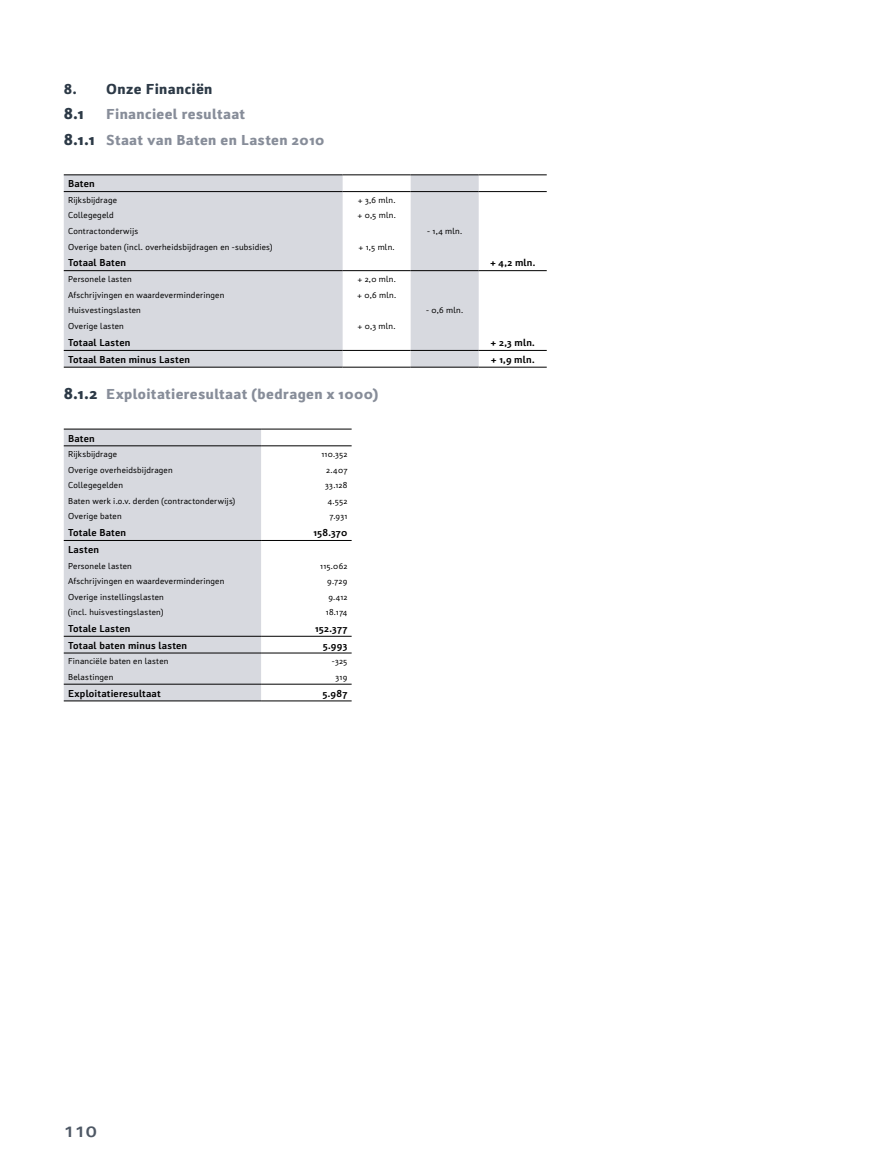
<style>
.page{position:relative;width:893px;height:1170px;background:#fff}
.page>*{position:absolute;margin:0;border:0;box-sizing:border-box;transform-origin:0 0}
.t1{font:900 16.5px "Insider";color:#2c3946}
.t2{font:900 15px/25.5px "Insider";letter-spacing:.025em;color:#878d99}
.t3{font:900 15px "Insider";letter-spacing:.025em;color:#2c3946}
.t4{font:700 expanded 15px "Univers LT Std";color:#4e5865}
.t5{font:700 10.5px "Insider";letter-spacing:.015em;color:#000}
.t6{font:9px "Insider";letter-spacing:.02em;color:#000}
.s1{font-size:16.5px;color:#2c3946}
</style>
<div class="page">
<svg style="left:64px;top:175px;width:415px;height:192px;fill:#d7d9df"></svg>
<hr style="left:64px;top:174px;width:279px;height:1px;background:#000">
<hr style="left:343px;top:174px;width:68px;height:1px;background:#000">
<hr style="left:411px;top:174px;width:68px;height:1px;background:#000">
<hr style="left:479px;top:174px;width:68px;height:1px;background:#000">
<hr style="left:64px;top:191px;width:279px;height:1px;background:#000">
<hr style="left:343px;top:191px;width:68px;height:1px;background:#000">
<hr style="left:411px;top:191px;width:68px;height:1px;background:#000">
<hr style="left:479px;top:191px;width:68px;height:1px;background:#000">
<hr style="left:64px;top:270px;width:279px;height:1px;background:#000">
<hr style="left:343px;top:270px;width:68px;height:1px;background:#000">
<hr style="left:411px;top:270px;width:68px;height:1px;background:#000">
<hr style="left:479px;top:270px;width:68px;height:1px;background:#000">
<hr style="left:64px;top:350px;width:279px;height:1px;background:#000">
<hr style="left:343px;top:350px;width:68px;height:1px;background:#000">
<hr style="left:411px;top:350px;width:68px;height:1px;background:#000">
<hr style="left:479px;top:350px;width:68px;height:1px;background:#000">
<hr style="left:64px;top:367px;width:279px;height:1px;background:#000">
<hr style="left:343px;top:367px;width:68px;height:1px;background:#000">
<hr style="left:411px;top:367px;width:68px;height:1px;background:#000">
<hr style="left:479px;top:367px;width:68px;height:1px;background:#000">
<div style="left:64px;top:430px;width:197px;height:270px;background:#d7d9df"></div>
<hr style="left:64px;top:429px;width:197px;height:1px;background:#000">
<hr style="left:261px;top:429px;width:91px;height:1px;background:#000">
<hr style="left:64px;top:445px;width:197px;height:1px;background:#000">
<hr style="left:261px;top:445px;width:91px;height:1px;background:#000">
<hr style="left:64px;top:540px;width:197px;height:1px;background:#000">
<hr style="left:261px;top:540px;width:91px;height:1px;background:#000">
<hr style="left:64px;top:636px;width:197px;height:1px;background:#000">
<hr style="left:261px;top:636px;width:91px;height:1px;background:#000">
<hr style="left:64px;top:652px;width:197px;height:1px;background:#000">
<hr style="left:261px;top:652px;width:91px;height:1px;background:#000">
<hr style="left:64px;top:684px;width:197px;height:1px;background:#000">
<hr style="left:261px;top:684px;width:91px;height:1px;background:#000">
<hr style="left:64px;top:700px;width:197px;height:1px;background:#000">
<hr style="left:261px;top:700px;width:91px;height:1px;background:#000">
<h2 class="t3" style="left:64px;top:80px;width:150px">8. Onze Financiën</h2>
<h1 class="t1" style="left:64px;top:105px;width:21px">8.1</h1>
<h2 class="t2" style="left:64px;top:101px;width:262px;text-indent:43px">Financieel resultaat<br><span class="s1">8.1.1</span> Staat van Baten en Lasten 2010</h2>
<p class="t5" style="left:68px;top:178px;width:28px">Baten</p>
<p class="t6" style="left:68px;top:195px;width:51px">Rijksbijdrage</p>
<p class="t6" style="left:358px;top:195px;width:39px">+ 3,6 mln.</p>
<p class="t6" style="left:68px;top:210px;width:47px">Collegegeld</p>
<p class="t6" style="left:357px;top:210px;width:40px">+ 0,5 mln.</p>
<p class="t6" style="left:68px;top:226px;width:72px">Contractonderwijs</p>
<p class="t6" style="left:427px;top:226px;width:37px">- 1,4 mln.</p>
<p class="t6" style="left:68px;top:242px;width:206px">Overige baten (incl. overheidsbijdragen en -subsidies)</p>
<p class="t6" style="left:359px;top:242px;width:38px">+ 1,5 mln.</p>
<p class="t5" style="left:68px;top:257px;width:60px">Totaal Baten</p>
<p class="t5" style="left:490px;top:257px;width:47px">+ 4,2 mln.</p>
<p class="t6" style="left:68px;top:274px;width:65px">Personele lasten</p>
<p class="t6" style="left:357px;top:274px;width:40px">+ 2,0 mln.</p>
<p class="t6" style="left:68px;top:289px;width:158px">Afschrijvingen en waardeverminderingen</p>
<p class="t6" style="left:357px;top:289px;width:40px">+ 0,6 mln.</p>
<p class="t6" style="left:68px;top:305px;width:74px">Huisvestingslasten</p>
<p class="t6" style="left:426px;top:305px;width:38px">- 0,6 mln.</p>
<p class="t6" style="left:68px;top:321px;width:57px">Overige lasten</p>
<p class="t6" style="left:358px;top:321px;width:40px">+ 0,3 mln.</p>
<p class="t5" style="left:68px;top:336px;width:64px">Totaal Lasten</p>
<p class="t5" style="left:491px;top:336px;width:46px">+ 2,3 mln.</p>
<p class="t5" style="left:68px;top:353px;width:124px">Totaal Baten minus Lasten</p>
<p class="t5" style="left:491px;top:353px;width:45px">+ 1,9 mln.</p>
<h2 class="t2" style="left:64px;top:381px;width:316px"><span class="s1">8.1.2</span> Exploitatieresultaat (bedragen x 1000)</h2>
<p class="t5" style="left:68px;top:432px;width:28px">Baten</p>
<p class="t6" style="left:68px;top:449px;width:51px">Rijksbijdrage</p>
<p class="t6" style="left:321px;top:449px;width:27px">110.352</p>
<p class="t6" style="left:68px;top:465px;width:106px">Overige overheidsbijdragen</p>
<p class="t6" style="left:326px;top:465px;width:23px">2.407</p>
<p class="t6" style="left:68px;top:480px;width:57px">Collegegelden</p>
<p class="t6" style="left:325px;top:480px;width:24px">33.128</p>
<p class="t6" style="left:68px;top:496px;width:169px">Baten werk i.o.v. derden (contractonderwijs)</p>
<p class="t6" style="left:328px;top:496px;width:21px">4.552</p>
<p class="t6" style="left:68px;top:511px;width:55px">Overige baten</p>
<p class="t6" style="left:330px;top:511px;width:19px">7.931</p>
<p class="t5" style="left:68px;top:526px;width:60px">Totale Baten</p>
<p class="t5" style="left:313px;top:526px;width:35px">158.370</p>
<p class="t5" style="left:68px;top:543px;width:33px">Lasten</p>
<p class="t6" style="left:68px;top:560px;width:65px">Personele lasten</p>
<p class="t6" style="left:320px;top:560px;width:29px">115.062</p>
<p class="t6" style="left:68px;top:576px;width:158px">Afschrijvingen en waardeverminderingen</p>
<p class="t6" style="left:327px;top:576px;width:22px">9.729</p>
<p class="t6" style="left:68px;top:591px;width:97px">Overige instellingslasten</p>
<p class="t6" style="left:328px;top:591px;width:21px">9.412</p>
<p class="t6" style="left:68px;top:607px;width:97px">(incl. huisvestingslasten)</p>
<p class="t6" style="left:326px;top:607px;width:23px">18.174</p>
<p class="t5" style="left:68px;top:622px;width:64px">Totale Lasten</p>
<p class="t5" style="left:315px;top:622px;width:34px">152.377</p>
<p class="t5" style="left:68px;top:639px;width:121px">Totaal baten minus lasten</p>
<p class="t5" style="left:323px;top:639px;width:26px">5.993</p>
<p class="t6" style="left:68px;top:656px;width:102px">Financiële baten en lasten</p>
<p class="t6" style="left:332px;top:656px;width:17px">-325</p>
<p class="t6" style="left:68px;top:672px;width:47px">Belastingen</p>
<p class="t6" style="left:336px;top:672px;width:13px">319</p>
<p class="t5" style="left:68px;top:687px;width:94px">Exploitatieresultaat</p>
<p class="t5" style="left:322px;top:687px;width:26px">5.987</p>
<h2 class="t4" style="left:64px;top:1123px;width:35px">110</h2>
</div>
